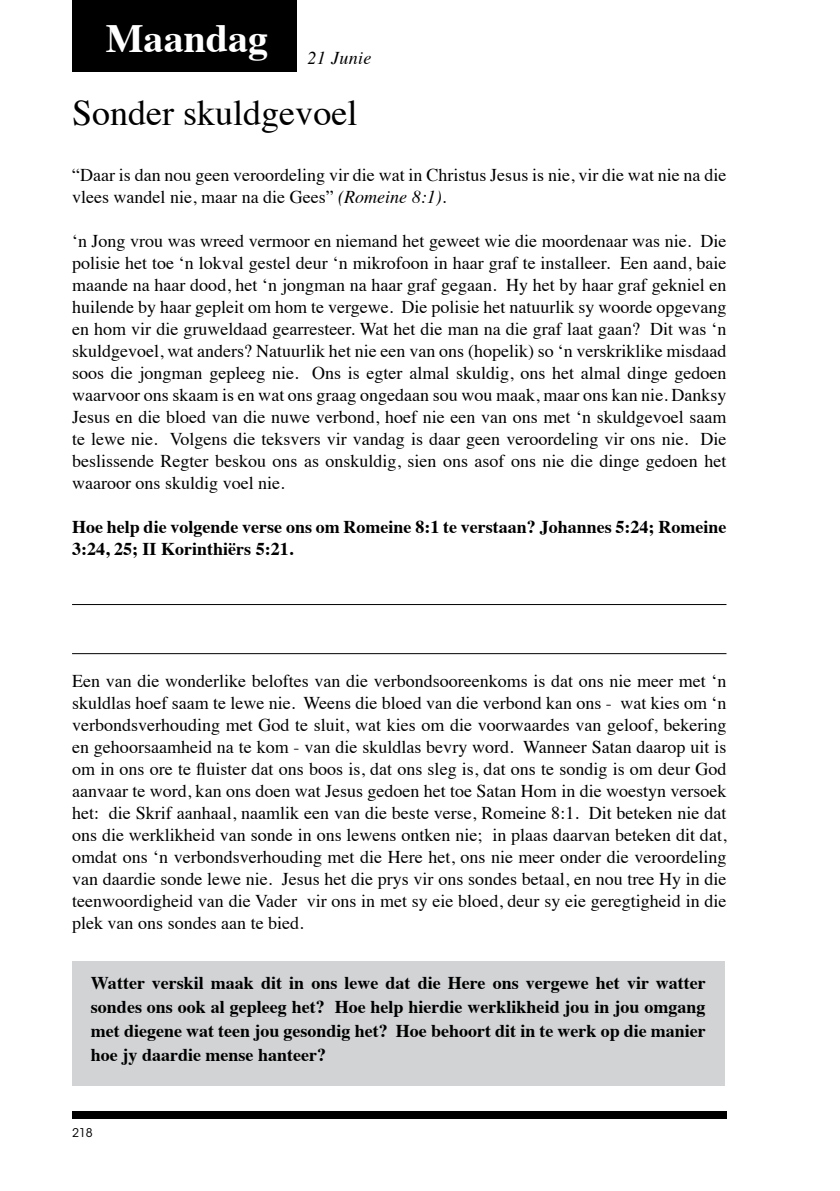
<style>
.page{position:relative;width:840px;height:1191px;background:#fff}
.page>*{position:absolute;margin:0;border:0;box-sizing:border-box;transform-origin:0 0}
.t1{font:700 40px "Times";color:#fff}
.t2{font:36px "Times";color:#000}
.t3{font:18px/22px "Times";color:#000;text-align:justify}
.t4{font:700 18px/24px "Times";color:#000;text-align:justify}
.t5{font:italic 18px "Times";letter-spacing:.02em;color:#000}
.t6{font:12px "ITC Avant Garde Std";color:#000}
.s1{font-style:italic}
</style>
<div class="page">
<div style="left:72px;top:1111px;width:654px;height:8px;background:#000"></div>
<div style="left:72px;top:961px;width:652px;height:124px;background:#d1d3d4"></div>
<div style="left:72px;top:0;width:225px;height:71px;background:#000"></div>
<hr style="left:72px;top:604px;width:654px;height:1px;background:#000">
<hr style="left:72px;top:653px;width:654px;height:1px;background:#000">
<h1 class="t1" style="left:106px;top:0;width:164px">Maandag</h1>
<p class="t5" style="left:307px;top:42px;width:66px">21 Junie</p>
<h2 class="t2" style="left:72px;top:80px;width:286px">Sonder skuldgevoel</h2>
<p class="t3" style="left:72px;top:163px;width:655px">“Daar is dan nou geen veroordeling vir die wat in Christus Jesus is nie, vir die wat nie na die vlees wandel nie, maar na die Gees” <span class="s1">(Romeine 8:1).</span></p>
<p class="t3" style="left:72px;top:229px;width:655px">‘n Jong vrou was wreed vermoor en niemand het geweet wie die moordenaar was nie. Die polisie het toe ‘n lokval gestel deur ‘n mikrofoon in haar graf te installeer. Een aand, baie maande na haar dood, het ‘n jongman na haar graf gegaan. Hy het by haar graf gekniel en huilende by haar gepleit om hom te vergewe. Die polisie het natuurlik sy woorde opgevang en hom vir die gruweldaad gearresteer. Wat het die man na die graf laat gaan? Dit was ‘n skuldgevoel, wat anders? Natuurlik het nie een van ons (hopelik) so ‘n verskriklike misdaad soos die jongman gepleeg nie. Ons is egter almal skuldig, ons het almal dinge gedoen waarvoor ons skaam is en wat ons graag ongedaan sou wou maak, maar ons kan nie. Danksy Jesus en die bloed van die nuwe verbond, hoef nie een van ons met ‘n skuldgevoel saam te lewe nie. Volgens die teksvers vir vandag is daar geen veroordeling vir ons nie. Die beslissende Regter beskou ons as onskuldig, sien ons asof ons nie die dinge gedoen het waaroor ons skuldig voel nie.</p>
<p class="t4" style="left:72px;top:514px;width:655px;line-height:22px">Hoe help die volgende verse ons om Romeine 8:1 te verstaan? Johannes 5:24; Romeine<br>3:24, 25; II Korinthiërs 5:21.</p>
<p class="t3" style="left:72px;top:669px;width:655px">Een van die wonderlike beloftes van die verbondsooreenkoms is dat ons nie meer met ‘n skuldlas hoef saam te lewe nie. Weens die bloed van die verbond kan ons - wat kies om ‘n verbondsverhouding met God te sluit, wat kies om die voorwaardes van geloof, bekering en gehoorsaamheid na te kom - van die skuldlas bevry word. Wanneer Satan daarop uit is om in ons ore te fluister dat ons boos is, dat ons sleg is, dat ons te sondig is om deur God aanvaar te word, kan ons doen wat Jesus gedoen het toe Satan Hom in die woestyn versoek het: die Skrif aanhaal, naamlik een van die beste verse, Romeine 8:1. Dit beteken nie dat ons die werklikheid van sonde in ons lewens ontken nie; in plaas daarvan beteken dit dat, omdat ons ‘n verbondsverhouding met die Here het, ons nie meer onder die veroordeling van daardie sonde lewe nie. Jesus het die prys vir ons sondes betaal, en nou tree Hy in die teenwoordigheid van die Vader vir ons in met sy eie bloed, deur sy eie geregtigheid in die plek van ons sondes aan te bied.</p>
<p class="t4" style="left:91px;top:969px;width:616px">Watter verskil maak dit in ons lewe dat die Here ons vergewe het vir watter sondes ons ook al gepleeg het? Hoe help hierdie werklikheid jou in jou omgang met diegene wat teen jou gesondig het? Hoe behoort dit in te werk op die manier hoe jy daardie mense hanteer?</p>
<p class="t6" style="left:72px;top:1125px;width:22px">218</p>
</div>
